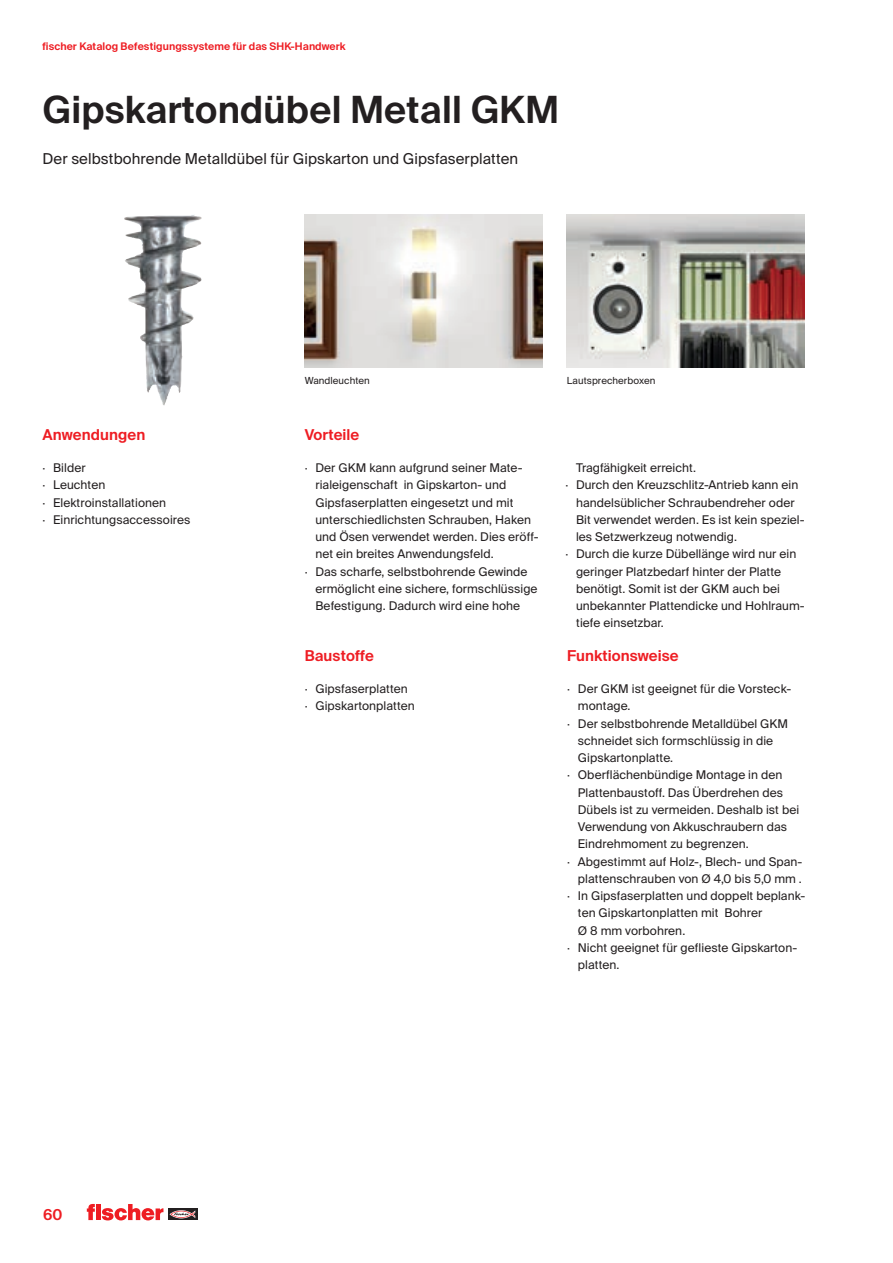
<style>
.page{position:relative;width:893px;height:1263px;background:#fff}
.page>*{position:absolute;margin:0;border:0;box-sizing:border-box;transform-origin:0 0}
.CB_AF_01_HEAD_25PT_S{font:600 37.5px "fischerstrong";letter-spacing:.005em;color:#231f20}
.CB_AF_02_SUBHEAD_REG{font:15px "fischerstrong";letter-spacing:.005em;color:#231f20}
.CB_AF_02_SUBHEAD_SB{font:600 15px "fischerstrong";letter-spacing:.005em;color:#ee1d23}
.t1{font:12px/17.2px "fischerstrong";letter-spacing:.005em;color:#231f20}
.t2{font:600 10.5px "fischerstrong";letter-spacing:.005em;color:#ee1d23}
.CB_AF_04_CAPTION_REG{font:9.75px "fischerstrong";letter-spacing:.005em;color:#231f20}
</style>
<div class="page">
<svg style="left:168px;top:1208px;width:29px;height:12px"></svg>
<svg style="left:169px;top:1210px;width:26px;height:8px"></svg>
<svg style="left:87px;top:1204px;width:76px;height:16px"></svg>
<img style="left:305px;top:215px;width:237px;height:153px">
<img style="left:124px;top:215px;width:67px;height:177px">
<img style="left:567px;top:215px;width:238px;height:153px">
<p class="t2" style="left:43px;top:41px;width:305px">fischer Katalog Befestigungssysteme für das SHK-Handwerk</p>
<p class="CB_AF_01_HEAD_25PT_S" style="left:43px;top:88px;width:518px">Gipskartondübel Metall GKM</p>
<p class="CB_AF_02_SUBHEAD_REG" style="left:43px;top:150px;width:477px">Der selbstbohrende Metalldübel für Gipskarton und Gipsfaserplatten</p>
<p class="CB_AF_02_SUBHEAD_SB" style="left:43px;top:426px;width:104px">Anwendungen</p>
<p class="t1" style="left:43px;top:459px;width:45px">· Bilder</p>
<p class="t1" style="left:43px;top:477px;width:64px">· Leuchten</p>
<p class="t1" style="left:43px;top:494px;width:125px">· Elektroinstallationen</p>
<p class="t1" style="left:43px;top:511px;width:149px">· Einrichtungsaccessoires</p>
<p class="CB_AF_02_SUBHEAD_SB" style="left:43px;top:1206px;width:21px">60</p>
<p class="CB_AF_04_CAPTION_REG" style="left:305px;top:375px;width:67px">Wandleuchten</p>
<p class="CB_AF_04_CAPTION_REG" style="left:567px;top:375px;width:90px">Lautsprecherboxen</p>
<p class="CB_AF_02_SUBHEAD_SB" style="left:305px;top:426px;width:56px">Vorteile</p>
<p class="t1" style="left:315px;top:459px;width:225px;text-indent:-11px">· Der GKM kann aufgrund seiner Mate&shy;rialeigenschaft in Gipskarton- und Gipsfaserplatten eingesetzt und mit unterschiedlichsten Schrauben, Haken und Ösen verwendet werden. Dies eröff&shy;net ein breites Anwendungsfeld.</p>
<p class="t1" style="left:315px;top:563px;width:224px;text-indent:-11px">· Das scharfe, selbstbohrende Gewinde ermöglicht eine sichere, formschlüssige<br>Befestigung. Dadurch wird eine hohe</p>
<p class="CB_AF_02_SUBHEAD_SB" style="left:305px;top:647px;width:71px">Baustoffe</p>
<p class="t1" style="left:305px;top:680px;width:105px">· Gipsfaserplatten</p>
<p class="t1" style="left:305px;top:698px;width:112px">· Gipskartonplatten</p>
<p class="t1" style="left:576px;top:459px;width:122px">Tragfähigkeit erreicht.</p>
<p class="t1" style="left:576px;top:477px;width:230px;text-indent:-11px">· Durch den Kreuzschlitz-Antrieb kann ein handelsüblicher Schraubendreher oder Bit verwendet werden. Es ist kein speziel&shy;les Setzwerkzeug notwendig.</p>
<p class="t1" style="left:576px;top:546px;width:230px;text-indent:-11px">· Durch die kurze Dübellänge wird nur ein geringer Platzbedarf hinter der Platte benötigt. Somit ist der GKM auch bei unbekannter Plattendicke und Hohlraum&shy;tiefe einsetzbar.</p>
<p class="CB_AF_02_SUBHEAD_SB" style="left:567px;top:647px;width:113px">Funktionsweise</p>
<p class="t1" style="left:578px;top:680px;width:215px;text-indent:-11px">· Der GKM ist geeignet für die Vorsteck&shy;montage.</p>
<p class="t1" style="left:578px;top:715px;width:212px;text-indent:-11px">· Der selbstbohrende Metalldübel GKM schneidet sich formschlüssig in die<br>Gipskartonplatte.</p>
<p class="t1" style="left:578px;top:767px;width:223px;text-indent:-11px">· Oberflächenbündige Montage in den Plattenbaustoff. Das Überdrehen des Dübels ist zu vermeiden. Deshalb ist bei Verwendung von Akkuschraubern das Eindrehmoment zu begrenzen.</p>
<p class="t1" style="left:567px;top:853px;width:237px;text-align:right">· Abgestimmt auf Holz-, Blech- und Span&shy;plattenschrauben von Ø 4,0 bis 5,0 mm .</p>
<p class="t1" style="left:578px;top:887px;width:229px;text-indent:-11px">· In Gipsfaserplatten und doppelt beplank&shy;ten Gipskartonplatten mit Bohrer<br>Ø 8 mm vorbohren.</p>
<p class="t1" style="left:578px;top:939px;width:221px;text-indent:-11px">· Nicht geeignet für geflieste Gipskarton&shy;platten.</p>
</div>
